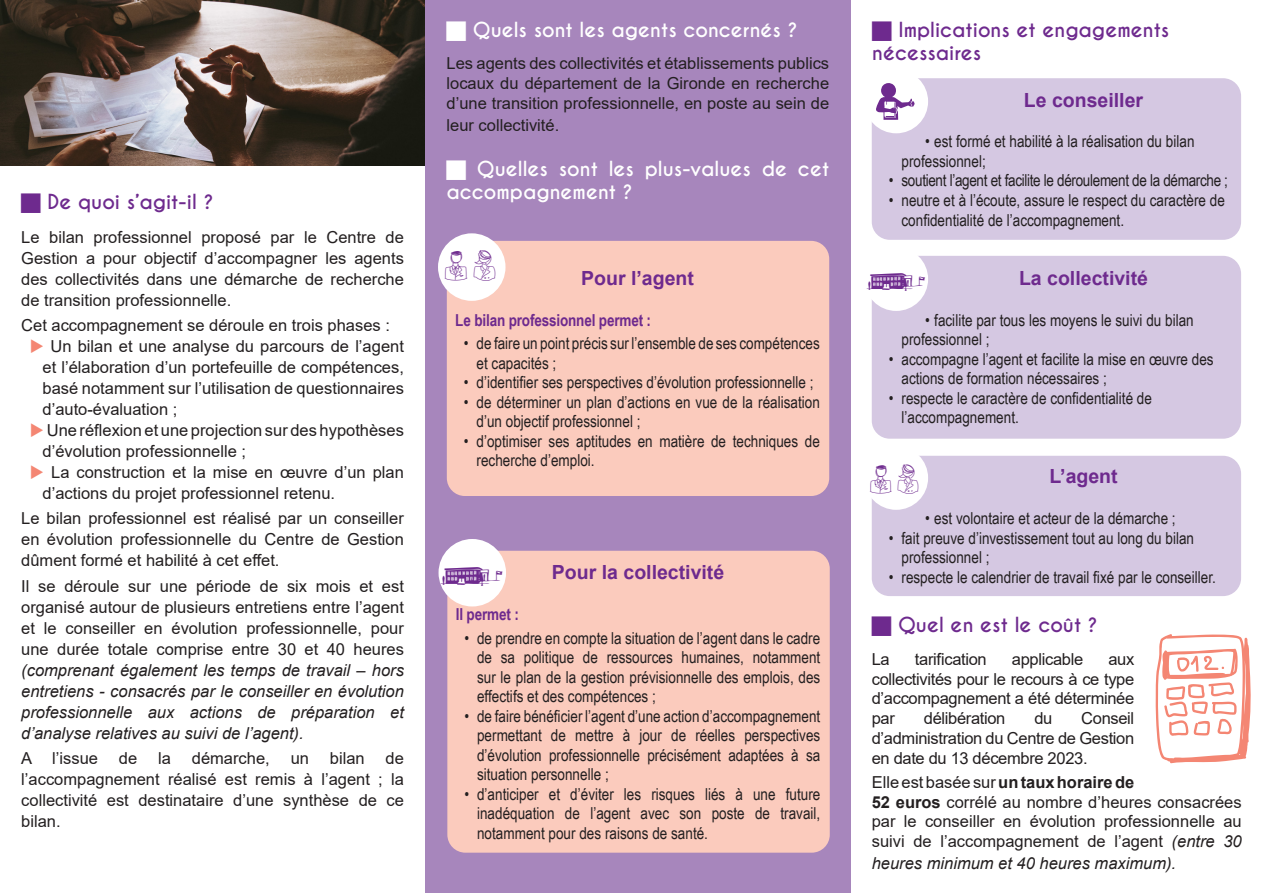
<style>
.page{position:relative;width:1263px;height:893px;background:#fff}
.page>*{position:absolute;margin:0;border:0;box-sizing:border-box;transform-origin:0 0}
.t1{font:195px "Sketch Iconsbold";color:#f48673}
.t2{font:52.5px "Library";color:#6e2a8e}
.t3{font:40.65px "Sketch Iconsbold";color:#6e2a8e}
.t4{font:39px "Sketch Iconsbold";color:#6e2a8e}
.t5{font:27px "School";color:#6e2a8e}
.t6{font:25.5px "School";color:#6e2a8e}
.t7{font:700 19.5px/23.4px "Caviar Dreams";color:#fff}
.t8{font:700 19.5px/23.4px "Caviar Dreams";color:#6e2a8e}
.Paragraphe{font:700 19.5px "Arial";color:#6e2a8e}
.Paragraphe-2{font:16.5px/21px "Arial";color:#231f20;text-align:justify}
.t9{font:16.5px/19.5px "Arial Narrow";color:#231f20}
.t10{font:16.5px "Arial Narrow";letter-spacing:-.02em;color:#231f20}
.Paragraphe-3{font:700 16.5px "Arial Narrow";letter-spacing:-.01em;color:#6e2a8e}
.Paragraphe-4{font:16.5px "Arial";letter-spacing:-.02em;color:#231f20}
.t11{font:italic 16.5px "Arial";color:#231f20}
.s1{color:#f48673}
.s2{font-style:italic}
.s3{font-weight:700}
</style>
<div class="page">
<img style="left:0;top:0;width:425px;height:166px">
<div style="left:872px;top:78px;width:369px;height:162px;background:#d5c8e2;border-radius:18px"></div>
<div style="left:864px;top:70px;width:64px;height:63px;background:#fff;border-radius:50%"></div>
<div style="left:872px;top:256px;width:369px;height:183px;background:#d5c8e2;border-radius:18px"></div>
<div style="left:864px;top:247px;width:64px;height:64px;background:#fff;border-radius:50%"></div>
<div style="left:872px;top:456px;width:369px;height:140px;background:#d5c8e2;border-radius:18px"></div>
<div style="left:864px;top:446px;width:64px;height:64px;background:#fff;border-radius:50%"></div>
<div style="left:425px;top:0;width:425px;height:893px;background:#a786bc"></div>
<div style="left:447px;top:241px;width:382px;height:255px;background:#fbcbbd;border-radius:18px"></div>
<div style="left:438px;top:233px;width:67px;height:68px;background:#fff;border-radius:50%"></div>
<div style="left:447px;top:551px;width:383px;height:302px;background:#fbcbbd;border-radius:18px"></div>
<div style="left:438px;top:539px;width:68px;height:67px;background:#fff;border-radius:50%"></div>
<p class="t8" style="left:48px;top:191px;width:167px">De quoi s’agit-il ?</p>
<p class="Paragraphe-2" style="left:21px;top:226px;width:384px">Le bilan professionnel proposé par le Centre de Gestion a pour objectif d’accompagner les agents des collectivités dans une démarche de recherche de transition professionnelle.</p>
<p class="Paragraphe-2" style="left:21px;top:315px;width:370px">Cet accompagnement se déroule en trois phases :</p>
<p class="Paragraphe-2" style="left:43px;top:336px;width:363px;text-indent:-13px"><span class="s1">◆</span> Un bilan et une analyse du parcours de l’agent et l’élaboration d’un portefeuille de compétences, basé notamment sur l’utilisation de questionnaires d’auto-évaluation ;</p>
<p class="Paragraphe-2" style="left:43px;top:420px;width:363px;text-indent:-13px"><span class="s1">◆</span> Une réflexion et une projection sur des hypothèses d’évolution professionnelle ;</p>
<p class="Paragraphe-2" style="left:43px;top:462px;width:363px;text-indent:-13px"><span class="s1">◆</span> La construction et la mise en œuvre d’un plan d’actions du projet professionnel retenu.</p>
<p class="Paragraphe-2" style="left:21px;top:508px;width:384px">Le bilan professionnel est réalisé par un conseiller en évolution professionnelle du Centre de Gestion dûment formé et habilité à cet effet.</p>
<p class="Paragraphe-2" style="left:21px;top:575px;width:384px">Il se déroule sur une période de six mois et est organisé autour de plusieurs entretiens entre l’agent et le conseiller en évolution professionnelle, pour une durée totale comprise entre 30 et 40 heures <span class="s2">(comprenant également les temps de travail – hors entretiens - consacrés par le conseiller en évolution professionnelle aux actions de préparation et d’analyse relatives au suivi de l’agent).</span></p>
<p class="Paragraphe-2" style="left:21px;top:747px;width:78px">A l’issue</p>
<p class="Paragraphe-2" style="left:119px;top:747px;width:20px">de</p>
<p class="Paragraphe-2" style="left:158px;top:747px;width:14px">la</p>
<p class="Paragraphe-2" style="left:192px;top:747px;width:79px">démarche,</p>
<p class="Paragraphe-2" style="left:291px;top:747px;width:20px">un</p>
<p class="Paragraphe-2" style="left:330px;top:747px;width:36px">bilan</p>
<p class="Paragraphe-2" style="left:21px;top:747px;width:384px;text-indent:364px">de l’accompagnement réalisé est remis à l’agent ; la collectivité est destinataire d’une synthèse de ce bilan.</p>
<p class="t7" style="left:473px;top:18px;width:326px">Quels sont les agents concernés ?</p>
<p class="Paragraphe-2" style="left:446px;top:54px;width:384px;line-height:19.8px">Les agents des collectivités et établissements publics locaux du département de la Gironde en recherche d’une transition professionnelle, en poste au sein de</p>
<p class="Paragraphe-2" style="left:446px;top:114px;width:114px">leur collectivité.</p>
<p class="t7" style="left:446px;top:157px;width:384px;text-indent:30px">Quelles sont les plus-values de cet accompagnement ?</p>
<p class="t3" style="left:443px;top:248px;width:58px">EF</p>
<p class="Paragraphe" style="left:581px;top:264px;width:114px">Pour l’agent</p>
<p class="Paragraphe-3" style="left:455px;top:307px;width:197px">Le bilan professionnel permet :</p>
<p class="t9" style="left:477px;top:333px;width:345px;text-indent:-13px">• de faire un point précis sur l’ensemble de ses compétences et capacités ;</p>
<p class="t9" style="left:464px;top:372px;width:351px">• d’identifier ses perspectives d’évolution professionnelle ;</p>
<p class="t9" style="left:477px;top:392px;width:345px;text-indent:-13px">• de déterminer un plan d’actions en vue de la réalisation d’un objectif professionnel ;</p>
<p class="t9" style="left:477px;top:431px;width:345px;text-indent:-13px">• d’optimiser ses aptitudes en matière de techniques de recherche d’emploi.</p>
<p class="t5" style="left:440px;top:561px;width:64px">&amp;</p>
<p class="Paragraphe" style="left:552px;top:558px;width:174px">Pour la collectivité</p>
<p class="Paragraphe-3" style="left:456px;top:601px;width:65px">Il permet :</p>
<p class="t9" style="left:477px;top:627px;width:345px;text-align:justify;text-indent:-13px">• de prendre en compte la situation de l’agent dans le cadre de sa politique de ressources humaines, notamment sur le plan de la gestion prévisionnelle des emplois, des effectifs et des compétences ;</p>
<p class="t9" style="left:477px;top:705px;width:345px;text-align:justify;text-indent:-13px">• de faire bénéficier l’agent d’une action d’accompagnement permettant de mettre à jour de réelles perspectives d’évolution professionnelle précisément adaptées à sa situation personnelle ;</p>
<p class="t9" style="left:477px;top:783px;width:345px;text-align:justify;text-indent:-13px">• d’anticiper et d’éviter les risques liés à une future inadéquation de l’agent avec son poste de travail, notamment pour des raisons de santé.</p>
<p class="t8" style="left:872px;top:18px;width:299px;text-indent:26px">Implications et engagements nécessaires</p>
<p class="t2" style="left:874px;top:71px;width:43px">H</p>
<p class="Paragraphe" style="left:1024px;top:86px;width:121px">Le conseiller</p>
<p class="t9" style="left:901px;top:131px;width:294px;text-indent:24px">• est formé et habilité à la réalisation du bilan professionnel;</p>
<p class="t10" style="left:889px;top:169px;width:341px">• soutient l’agent et facilite le déroulement de la démarche ;</p>
<p class="t9" style="left:901px;top:190px;width:325px;text-indent:-13px">• neutre et à l’écoute, assure le respect du caractère de confidentialité de l’accompagnement.</p>
<p class="Paragraphe" style="left:1019px;top:265px;width:130px">La collectivité</p>
<p class="t9" style="left:901px;top:310px;width:294px;text-indent:24px">• facilite par tous les moyens le suivi du bilan professionnel ;</p>
<p class="t9" style="left:901px;top:349px;width:314px;text-indent:-13px">• accompagne l’agent et facilite la mise en œuvre des actions de formation nécessaires ;</p>
<p class="t9" style="left:901px;top:388px;width:252px;text-indent:-13px">• respecte le caractère de confidentialité de l’accompagnement.</p>
<p class="t6" style="left:866px;top:267px;width:61px">&amp;</p>
<p class="t4" style="left:868px;top:462px;width:56px">EF</p>
<p class="Paragraphe" style="left:1049px;top:463px;width:70px">L’agent</p>
<p class="t9" style="left:925px;top:508px;width:252px">• est volontaire et acteur de la démarche ;</p>
<p class="t9" style="left:901px;top:527px;width:294px;text-indent:-13px">• fait preuve d’investissement tout au long du bilan professionnel ;</p>
<p class="t9" style="left:889px;top:566px;width:329px">• respecte le calendrier de travail fixé par le conseiller.</p>
<p class="t8" style="left:898px;top:614px;width:201px">Quel en est le coût ?</p>
<p class="t1" style="left:1134px;top:608px;width:137px">#</p>
<p class="Paragraphe-2" style="left:872px;top:648px;width:20px">La</p>
<p class="Paragraphe-4" style="left:915px;top:648px;width:73px">tarification</p>
<p class="Paragraphe-4" style="left:1012px;top:648px;width:73px">applicable</p>
<p class="Paragraphe-2" style="left:872px;top:649px;width:264px;line-height:19.8px;text-indent:237px">aux collectivités pour le recours à ce type d’accompagnement a été déterminée par</p>
<p class="Paragraphe-2" style="left:872px;top:708px;width:264px;line-height:19.8px;text-indent:209px">Conseil d’administration du Centre de Gestion en date du 13 décembre 2023.</p>
<p class="Paragraphe-2" style="left:872px;top:772px;width:371px;line-height:19.8px;text-align:left">Elle est basée sur <span class="s3">un taux horaire de<br>52 euros</span> corrélé au nombre d’heures consacrées par le conseiller en évolution professionnelle au suivi de l’accompagnement de l’agent <span class="s2">(entre 30</span></p>
<p class="t11" style="left:872px;top:852px;width:306px">heures minimum et 40 heures maximum).</p>
<p class="Paragraphe-4" style="left:924px;top:707px;width:83px">délibération</p>
<p class="Paragraphe-2" style="left:1034px;top:708px;width:20px">du</p>
</div>
